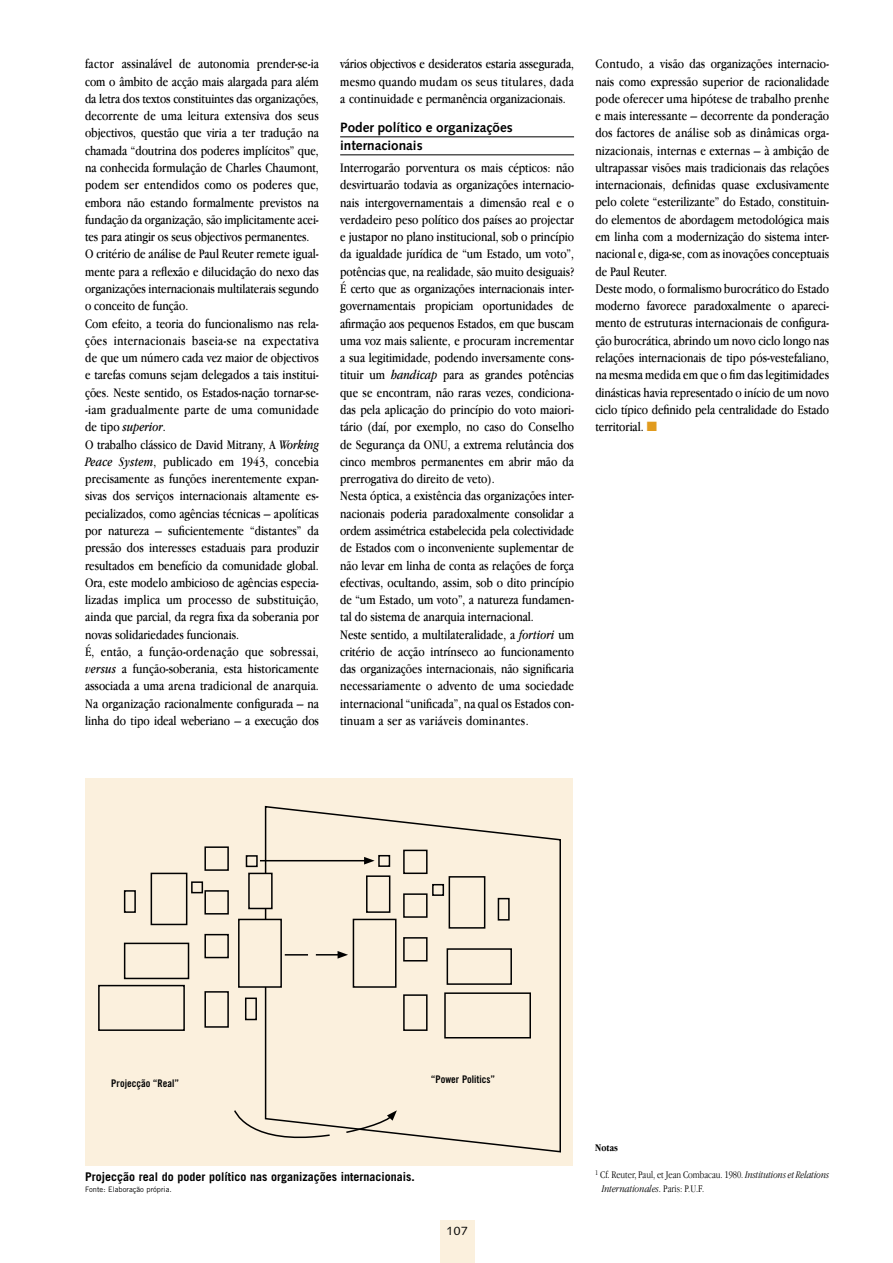
<style>
.page{position:relative;width:893px;height:1263px;background:#fff}
.page>*{position:absolute;margin:0;border:0;box-sizing:border-box;transform-origin:0 0}
.t1{font:13.5px/17.2px "Apple Garamond";color:#000}
.t2{font:700 13.5px/18px "Syntax";color:#000}
.t3{font:700 12px "Trade Gothic";color:#000}
.t4{font:12px "Syntax";color:#000}
.t5{font:300 10.5px/13.5px "Apple Garamond";color:#000}
.t6{font:10.5px "Trade Gothic Bold Cond Twenty";color:#000}
.t7{font:700 10.5px "Apple Garamond";color:#000}
.t8{font:7.5px "Trade Gothic";color:#000}
.s1{font-style:italic}
.s2{color:#e19b1e}
</style>
<div class="page">
<div style="left:440px;top:1219px;width:34px;height:44px;background:#fbf0dd"></div>
<hr style="left:340px;top:137px;width:234px;height:1px;background:#000">
<hr style="left:340px;top:155px;width:234px;height:1px;background:#000">
<div style="left:85px;top:778px;width:488px;height:388px;background:#fbf0dd"></div>
<svg style="left:264px;top:805px;width:297px;height:348px"></svg>
<svg style="left:234px;top:1109px;width:97px;height:32px"></svg>
<svg style="left:345px;top:1110px;width:52px;height:24px"></svg>
<div style="left:124px;top:890px;width:12px;height:23px;border:2px solid #000"></div>
<div style="left:498px;top:898px;width:12px;height:22px;border:2px solid #000"></div>
<div style="left:124px;top:943px;width:65px;height:36px;border:2px solid #000"></div>
<div style="left:447px;top:948px;width:65px;height:37px;border:2px solid #000"></div>
<div style="left:151px;top:873px;width:36px;height:52px;border:2px solid #000"></div>
<div style="left:449px;top:876px;width:36px;height:53px;border:2px solid #000"></div>
<div style="left:204px;top:846px;width:25px;height:25px;border:2px solid #000"></div>
<div style="left:403px;top:850px;width:25px;height:24px;border:2px solid #000"></div>
<div style="left:204px;top:890px;width:25px;height:24px;border:2px solid #000"></div>
<div style="left:403px;top:893px;width:25px;height:25px;border:2px solid #000"></div>
<div style="left:204px;top:934px;width:25px;height:24px;border:2px solid #000"></div>
<div style="left:403px;top:937px;width:25px;height:24px;border:2px solid #000"></div>
<div style="left:204px;top:991px;width:25px;height:37px;border:2px solid #000"></div>
<div style="left:403px;top:994px;width:25px;height:37px;border:2px solid #000"></div>
<div style="left:245px;top:997px;width:12px;height:23px;border:2px solid #000"></div>
<div style="left:246px;top:855px;width:12px;height:12px;border:2px solid #000"></div>
<div style="left:378px;top:855px;width:12px;height:12px;border:2px solid #000"></div>
<div style="left:191px;top:881px;width:12px;height:12px;border:2px solid #000"></div>
<div style="left:432px;top:884px;width:12px;height:12px;border:2px solid #000"></div>
<div style="left:249px;top:873px;width:23px;height:35px;background:#fbf0dd"></div>
<div style="left:248px;top:873px;width:25px;height:36px;border:2px solid #000"></div>
<div style="left:239px;top:919px;width:42px;height:68px;background:#fbf0dd"></div>
<div style="left:238px;top:919px;width:44px;height:69px;border:2px solid #000"></div>
<div style="left:353px;top:919px;width:43px;height:69px;border:2px solid #000"></div>
<div style="left:366px;top:875px;width:24px;height:38px;border:2px solid #000"></div>
<div style="left:98px;top:985px;width:87px;height:46px;border:2px solid #000"></div>
<div style="left:444px;top:992px;width:87px;height:46px;border:2px solid #000"></div>
<hr style="left:260px;top:860px;width:106px;height:1px;background:#000">
<svg style="left:364px;top:857px;width:11px;height:7px"></svg>
<svg style="left:316px;top:951px;width:32px;height:8px"></svg>
<svg style="left:285px;top:954px;width:23px;height:1px"></svg>
<p class="t1" style="left:85px;top:55px;width:235px">factor assinalável de autonomia prender-se-ia com o âmbito de acção mais alargada para além da letra dos textos constituintes das organizações, decorrente de uma leitura extensiva dos seus objectivos, questão que viria a ter tradução na chamada “doutrina dos poderes implícitos” que, na conhecida formulação de Charles Chaumont, podem ser entendidos como os poderes que, embora não estando formalmente previstos na fundação da organização, são implicitamente acei&shy;tes para atingir os seus objectivos permanentes.<br>O critério de análise de Paul Reuter remete igual&shy;mente para a reflexão e dilucidação do nexo das organizações internacionais multilaterais segundo o conceito de função.<br>Com efeito, a teoria do funcionalismo nas rela&shy;ções internacionais baseia-se na expectativa de que um número cada vez maior de objectivos e tarefas comuns sejam delegados a tais institui&shy;ções. Neste sentido, os Estados-nação tornar-se--iam gradualmente parte de uma comunidade de tipo <span class="s1">superior</span>.<br>O trabalho clássico de David Mitrany, A <span class="s1">Working Peace System</span>, publicado em 1943, concebia precisamente as funções inerentemente expan&shy;sivas dos serviços internacionais altamente es&shy;pecializados, como agências técnicas – apolíticas por natureza – suficientemente “distantes” da pressão dos interesses estaduais para produzir resultados em benefício da comunidade global.<br>Ora, este modelo ambicioso de agências especia&shy;lizadas implica um processo de substituição, ainda que parcial, da regra fixa da soberania por novas solidariedades funcionais.<br>É, então, a função-ordenação que sobressai, <span class="s1">versus</span> a função-soberania, esta historicamente associada a uma arena tradicional de anarquia.<br>Na organização racionalmente configurada – na linha do tipo ideal weberiano – a execução dos</p>
<p class="t1" style="left:340px;top:55px;width:235px;text-align:justify">vários objectivos e desideratos estaria assegurada, mesmo quando mudam os seus titulares, dada a continuidade e permanência organizacionais.</p>
<p class="t2" style="left:340px;top:119px;width:174px">Poder político e organizações internacionais</p>
<p class="t1" style="left:340px;top:159px;width:235px">Interrogarão porventura os mais cépticos: não desvirtuarão todavia as organizações internacio&shy;nais intergovernamentais a dimensão real e o verdadeiro peso político dos países ao projectar e justapor no plano institucional, sob o princípio da igualdade jurídica de “um Estado, um voto”, potências que, na realidade, são muito desiguais?<br>É certo que as organizações internacionais inter&shy;governamentais propiciam oportunidades de afirmação aos pequenos Estados, em que buscam uma voz mais saliente, e procuram incrementar a sua legitimidade, podendo inversamente cons&shy;tituir um <span class="s1">handicap</span> para as grandes potências que se encontram, não raras vezes, condiciona&shy;das pela aplicação do princípio do voto maiori&shy;tário (daí, por exemplo, no caso do Conselho de Segurança da ONU, a extrema relutância dos cinco membros permanentes em abrir mão da prerrogativa do direito de veto).<br>Nesta óptica, a existência das organizações inter&shy;nacionais poderia paradoxalmente consolidar a ordem assimétrica estabelecida pela colectividade de Estados com o inconveniente suplementar de não levar em linha de conta as relações de força efectivas, ocultando, assim, sob o dito princípio de “um Estado, um voto”, a natureza fundamen&shy;tal do sistema de anarquia internacional.<br>Neste sentido, a multilateralidade, a <span class="s1">fortiori</span> um critério de acção intrínseco ao funcionamento das organizações internacionais, não significaria necessariamente o advento de uma sociedade internacional “unificada”, na qual os Estados con&shy;tinuam a ser as variáveis dominantes.</p>
<p class="t1" style="left:595px;top:55px;width:235px">Contudo, a visão das organizações internacio&shy;nais como expressão superior de racionalidade pode oferecer uma hipótese de trabalho prenhe e mais interessante – decorrente da ponderação dos factores de análise sob as dinâmicas orga&shy;nizacionais, internas e externas – à ambição de ultrapassar visões mais tradicionais das relações internacionais, definidas quase exclusivamente pelo colete “esterilizante” do Estado, constituin&shy;do elementos de abordagem metodológica mais em linha com a modernização do sistema inter&shy;nacional e, diga-se, com as inovações conceptuais de Paul Reuter.<br>Deste modo, o formalismo burocrático do Estado moderno favorece paradoxalmente o apareci&shy;mento de estruturas internacionais de configura&shy;ção burocrática, abrindo um novo ciclo longo nas relações internacionais de tipo pós-vestefaliano, na mesma medida em que o fim das legitimidades dinásticas havia representado o início de um novo ciclo típico definido pela centralidade do Estado territorial. <span class="s2">■</span></p>
<p class="t6" style="left:111px;top:1076px;width:69px">Projecção “Real”</p>
<p class="t6" style="left:431px;top:1072px;width:66px">“Power Politics”</p>
<p class="t3" style="left:85px;top:1170px;width:331px">Projecção real do poder político nas organizações internacionais.</p>
<p class="t8" style="left:85px;top:1185px;width:88px">Fonte: Elaboração própria.</p>
<p class="t4" style="left:446px;top:1223px;width:23px">107</p>
<p class="t7" style="left:595px;top:1142px;width:24px">Notas</p>
<p class="t5" style="left:602px;top:1168px;width:229px;text-indent:-6px"><sup>1</sup> Cf. Reuter, Paul, et Jean Combacau. 1980. <span class="s1">Institutions et Relations<br>Internationales</span>. Paris: P.U.F.</p>
</div>
